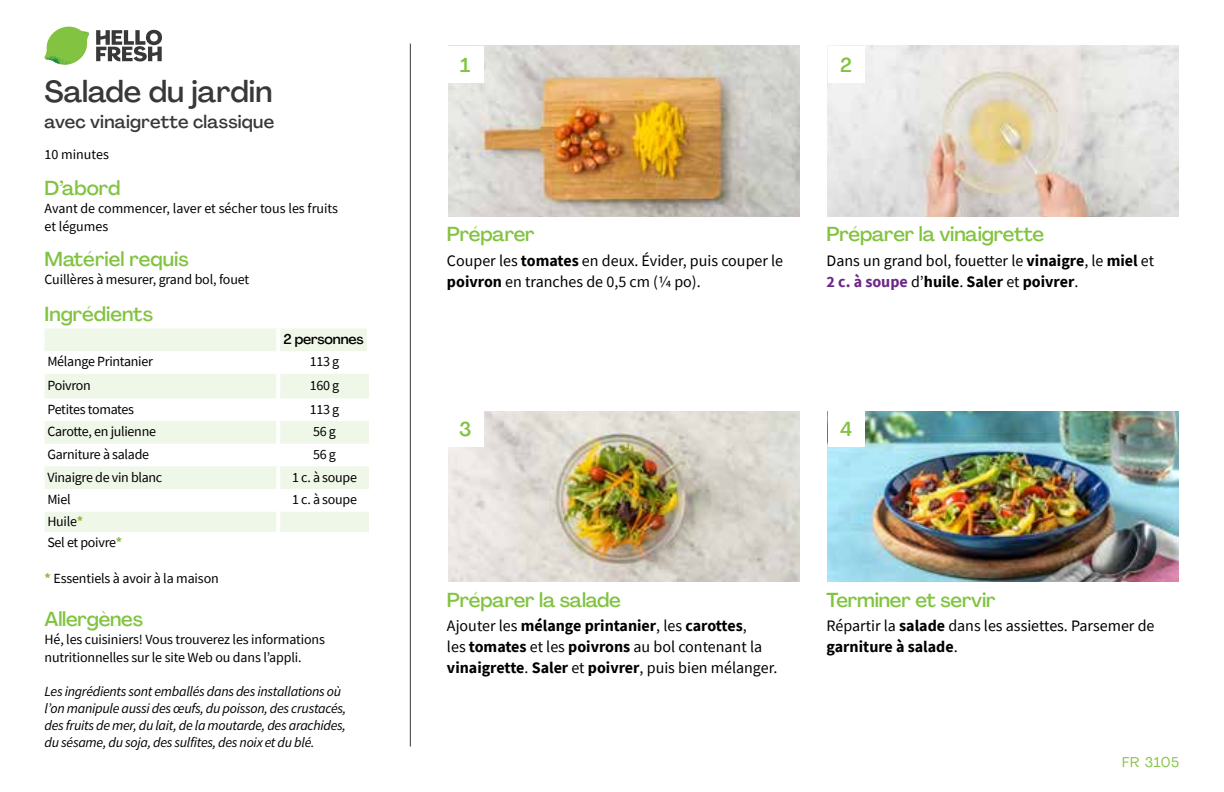
<style>
.page{position:relative;width:1224px;height:792px;background:#fff}
.page>*{position:absolute;margin:0;border:0;box-sizing:border-box;transform-origin:0 0}
.t1{font:500 30px "Agrandir";color:#383839}
.t2{font:500 20px "Agrandir";letter-spacing:-.01em;color:#82c341}
.t3{font:500 18px "Agrandir";letter-spacing:.01em;color:#383839}
.t4{font:16px/21px "Source Sans Pro";color:#000}
.t5{font:700 16px/21px "Source Sans Pro";color:#000}
.t6{font:14px/18px "Source Sans Pro";letter-spacing:-.01em;color:#000}
.t7{font:italic 14px/17px "Source Sans Pro";letter-spacing:-.02em;color:#000}
.t8{font:500 14px "Agrandir";letter-spacing:-.01em;color:#000}
.t9{font:14px "Agrandir";letter-spacing:.04em;color:#82c341}
.s1{font-weight:700;color:#8cba42}
.s2{font-weight:700}
.s3{font-weight:700;color:#6c2888}
.s4{font-weight:400}
</style>
<div class="page">
<svg style="left:96px;top:29px;width:66px;height:33px"></svg>
<svg style="left:48px;top:27px;width:39px;height:25px"></svg>
<img style="left:69px;top:27px;width:20px;height:17px">
<img style="left:47px;top:41px;width:38px;height:7px">
<img style="left:44px;top:44px;width:40px;height:21px">
<img style="left:68px;top:48px;width:17px;height:17px">
<hr style="left:410px;top:44px;width:1px;height:703px;background:#383839">
<svg style="left:45px;top:329px;width:324px;height:203px;fill:#eff7e8"></svg>
<hr style="left:276px;top:329px;width:4px;height:22px;background:#fff">
<hr style="left:367px;top:329px;width:4px;height:22px;background:#fff">
<hr style="left:276px;top:351px;width:4px;height:23px;background:#fff">
<hr style="left:276px;top:374px;width:4px;height:24px;background:#fff">
<hr style="left:276px;top:398px;width:4px;height:23px;background:#fff">
<hr style="left:276px;top:421px;width:4px;height:23px;background:#fff">
<hr style="left:276px;top:444px;width:4px;height:22px;background:#fff">
<hr style="left:276px;top:466px;width:4px;height:23px;background:#fff">
<hr style="left:276px;top:489px;width:4px;height:23px;background:#fff">
<hr style="left:276px;top:512px;width:4px;height:20px;background:#fff">
<img style="left:448px;top:46px;width:351px;height:170px">
<img style="left:448px;top:411px;width:351px;height:171px">
<img style="left:828px;top:46px;width:351px;height:170px">
<div style="left:447px;top:46px;width:37px;height:36px;background:#fff"></div>
<div style="left:447px;top:411px;width:37px;height:36px;background:#fff"></div>
<div style="left:828px;top:46px;width:36px;height:36px;background:#fff"></div>
<img style="left:828px;top:411px;width:351px;height:171px">
<div style="left:828px;top:411px;width:36px;height:36px;background:#fff"></div>
<h1 class="t1" style="left:45px;top:73px;width:229px">Salade du jardin</h1>
<p class="t3" style="left:45px;top:110px;width:231px">avec vinaigrette classique</p>
<p class="t6" style="left:45px;top:145px;width:66px">10 minutes</p>
<h2 class="t2" style="left:45px;top:176px;width:77px">D’abord</h2>
<p class="t6" style="left:45px;top:199px;width:295px">Avant de commencer, laver et sécher tous les fruits et légumes</p>
<h2 class="t2" style="left:45px;top:246px;width:146px">Matériel requis</h2>
<p class="t6" style="left:45px;top:270px;width:206px">Cuillères à mesurer, grand bol, fouet</p>
<h2 class="t2" style="left:45px;top:301px;width:110px">Ingrédients</h2>
<p class="t8" style="left:283px;top:330px;width:82px">2 personnes</p>
<p class="t6" style="left:47px;top:353px;width:107px">Mélange Printanier</p>
<p class="t6" style="left:310px;top:353px;width:31px">113 g</p>
<p class="t6" style="left:47px;top:376px;width:45px">Poivron</p>
<p class="t6" style="left:310px;top:376px;width:31px">160 g</p>
<p class="t6" style="left:47px;top:400px;width:88px">Petites tomates</p>
<p class="t6" style="left:310px;top:400px;width:31px">113 g</p>
<p class="t6" style="left:47px;top:423px;width:110px">Carotte, en julienne</p>
<p class="t6" style="left:313px;top:423px;width:24px">56 g</p>
<p class="t6" style="left:47px;top:445px;width:103px">Garniture à salade</p>
<p class="t6" style="left:313px;top:445px;width:24px">56 g</p>
<p class="t6" style="left:47px;top:468px;width:116px">Vinaigre de vin blanc</p>
<p class="t6" style="left:292px;top:468px;width:66px">1 c. à soupe</p>
<p class="t6" style="left:47px;top:491px;width:25px">Miel</p>
<p class="t6" style="left:292px;top:491px;width:66px">1 c. à soupe</p>
<p class="t6" style="left:47px;top:510px;width:76px;line-height:21.6px">Huile<span class="s1">*<br></span>Sel et poivre<span class="s1">*</span></p>
<p class="t6" style="left:45px;top:569px;width:176px"><span class="s1">*</span> Essentiels à avoir à la maison</p>
<h2 class="t2" style="left:45px;top:607px;width:100px">Allergènes</h2>
<p class="t6" style="left:45px;top:630px;width:282px">Hé, les cuisiniers! Vous trouverez les informations nutritionnelles sur le site Web ou dans l’appli.</p>
<p class="t7" style="left:45px;top:683px;width:303px">Les ingrédients sont emballés dans des installations où l’on manipule aussi des œufs, du poisson, des crustacés, des fruits de mer, du lait, de la moutarde, des arachides, du sésame, du soja, des sulfites, des noix et du blé.</p>
<h2 class="t2" style="left:460px;top:52px;width:12px">1</h2>
<h2 class="t2" style="left:840px;top:52px;width:13px">2</h2>
<h2 class="t2" style="left:447px;top:222px;width:89px">Préparer</h2>
<p class="t4" style="left:447px;top:250px;width:338px">Couper les <span class="s2">tomates</span> en deux. Évider, puis couper le <span class="s2">poivron</span> en tranches de 0,5 cm (1/4 po).</p>
<h2 class="t2" style="left:827px;top:222px;width:219px">Préparer la vinaigrette</h2>
<p class="t4" style="left:827px;top:250px;width:329px">Dans un grand bol, fouetter le <span class="s2">vinaigre</span>, le <span class="s2">miel</span> et<br><span class="s3">2 c. à soupe</span> d’<span class="s2">huile</span>. <span class="s2">Saler</span> et <span class="s2">poivrer</span>.</p>
<h2 class="t2" style="left:459px;top:417px;width:14px">3</h2>
<h2 class="t2" style="left:840px;top:417px;width:14px">4</h2>
<h2 class="t2" style="left:447px;top:587px;width:175px">Préparer la salade</h2>
<p class="t5" style="left:447px;top:615px;width:332px"><span class="s4">Ajouter les</span> mélange printanier<span class="s4">, les</span> carottes<span class="s4">,<br>les</span> tomates <span class="s4">et les</span> poivrons <span class="s4">au bol contenant la </span>vinaigrette<span class="s4">.</span> Saler <span class="s4">et</span> poivrer<span class="s4">, puis bien mélanger.</span></p>
<h2 class="t2" style="left:827px;top:587px;width:171px">Terminer et servir</h2>
<p class="t4" style="left:827px;top:615px;width:329px">Répartir la <span class="s2">salade</span> dans les assiettes. Parsemer de <span class="s2">garniture à salade</span>.</p>
<p class="t9" style="left:1122px;top:753px;width:58px">FR 3105</p>
</div>
